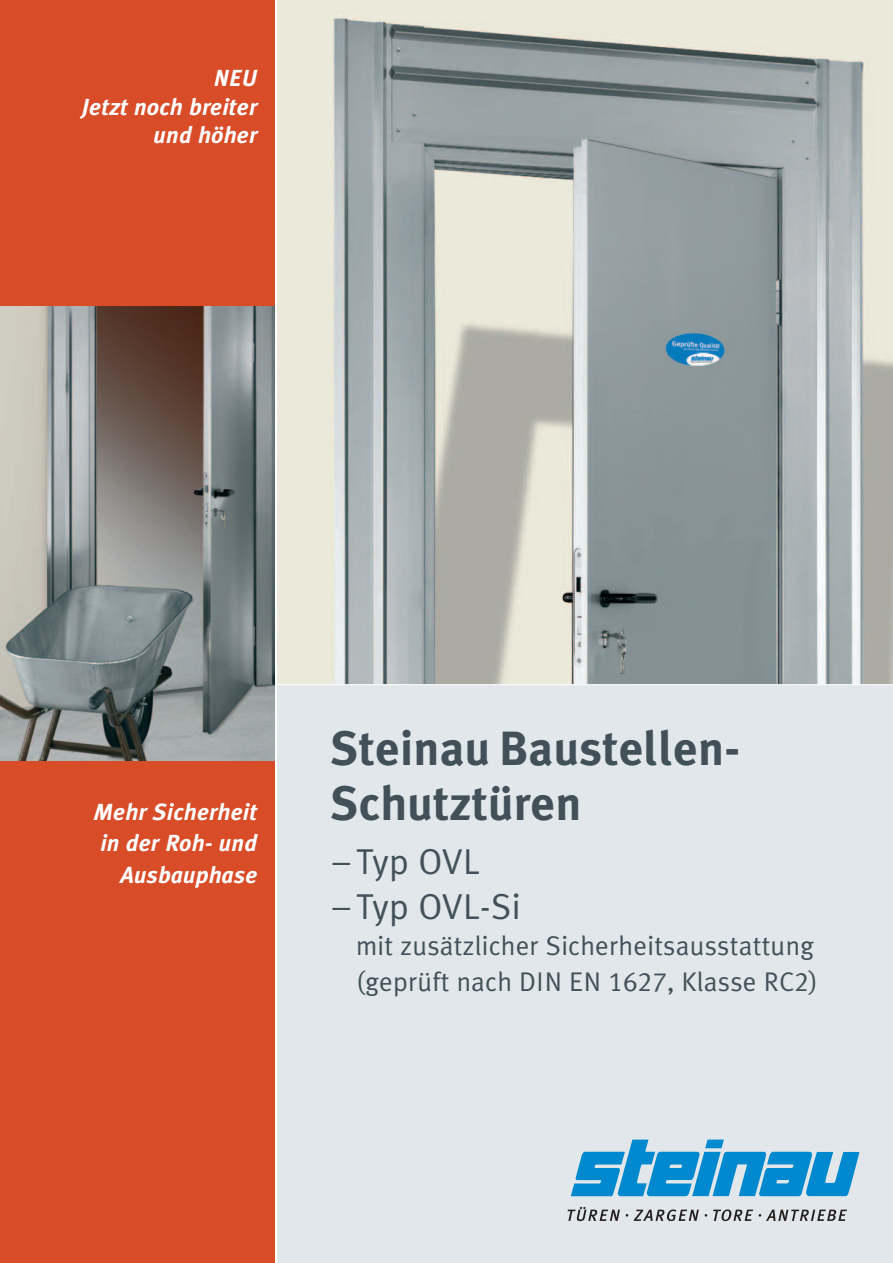
<style>
.page{position:relative;width:893px;height:1263px;background:#fff}
.page>*{position:absolute;margin:0;border:0;box-sizing:border-box;transform-origin:0 0}
.t1{font:700 48px/54px "Meta Plus";letter-spacing:.005em;color:#425159}
.t2{font:36px "Meta Plus Normal";letter-spacing:.01em;color:#425159}
.t3{font:27px/36px "Meta Plus Normal";letter-spacing:.01em;color:#425159}
.t4{font:italic 700 23.25px/31.5px "Meta Plus";letter-spacing:.01em;color:#fff;text-align:right}
.s1{font-family:"Meta Plus Normal Caps"}
</style>
<div class="page">
<div style="left:275px;top:679px;width:618px;height:584px;background:#e1e7ea"></div>
<svg style="left:571px;top:1139px;width:288px;height:57px"></svg>
<svg style="left:568px;top:1207px;width:52px;height:14px"></svg>
<svg style="left:634px;top:1209px;width:65px;height:12px"></svg>
<svg style="left:713px;top:1209px;width:40px;height:12px"></svg>
<svg style="left:759px;top:1209px;width:88px;height:12px"></svg>
<div style="left:0;top:761px;width:275px;height:502px;background:#d84c28"></div>
<img style="left:276px;top:0;width:617px;height:684px">
<div style="left:0;top:0;width:275px;height:305px;background:#d84c28"></div>
<img style="left:0;top:306px;width:275px;height:454px">
<hr style="left:275px;top:684px;width:618px;height:1px;background:#fff">
<hr style="left:275px;top:0;width:1px;height:1263px;background:#fff">
<p class="t4" style="left:82px;top:64px;width:177px;line-height:28.5px">NEU<br>Jetzt noch breiter und höher</p>
<p class="t4" style="left:93px;top:796px;width:165px">Mehr Sicherheit in der Roh- und<br>Ausbauphase</p>
<h1 class="t1" style="left:331px;top:722px;width:411px">Steinau Baustellen-<br>Schutztüren</h1>
<h2 class="t2" style="left:333px;top:840px;width:148px">– Typ OVL</h2>
<h2 class="t2" style="left:333px;top:885px;width:189px">– Typ OVL-Si</h2>
<p class="t3" style="left:356px;top:927px;width:463px">mit zusätzlicher Sicherheitsausstattung (geprüft nach DIN EN <span class="s1">1627</span>, Klasse RC<span class="s1">2</span>)</p>
</div>
